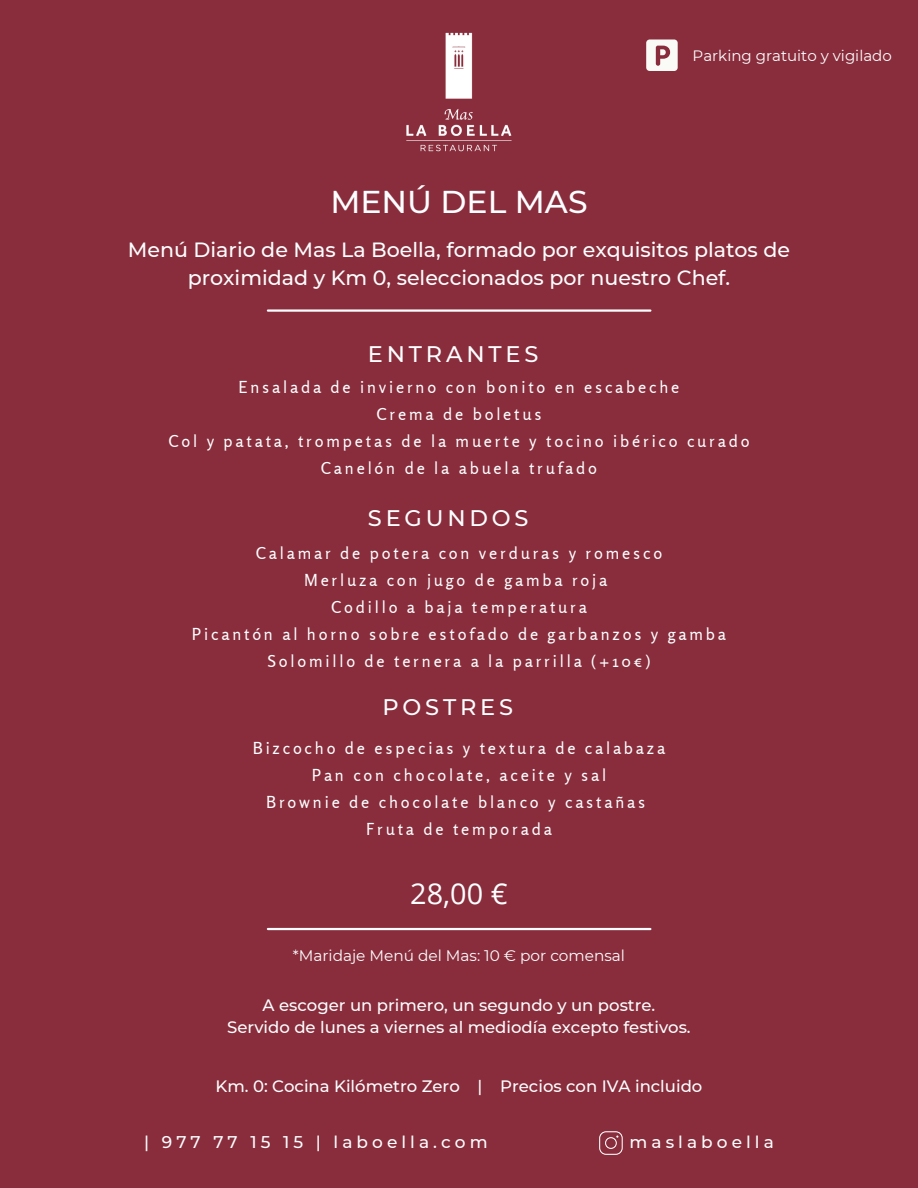
<style>
.page{position:relative;width:918px;height:1188px;background:#892d3c}
.page>*{position:absolute;margin:0;border:0;box-sizing:border-box;transform-origin:0 0}
.t1{font:500 31.5px "Montserrat";color:#fcfeff}
.t2{font:28.8px "Open Sans";color:#fcfeff}
.t3{font:500 22.5px "Montserrat";letter-spacing:.17em;color:#fcfeff}
.t4{font:500 20.55px/28.2px "Montserrat";color:#fcfeff;text-align:center}
.t5{font:500 16.95px "Montserrat";letter-spacing:.24em;color:#fcfeff}
.t6{font:16.5px "Rosario";letter-spacing:.17em;color:#fcfeff}
.t7{font:500 16.5px "Montserrat";color:#fcfeff}
.t8{font:15.3px "Montserrat";color:#fcfeff}
.t9{font:15px "Montserrat";color:#fcfeff}
</style>
<div class="page">
<svg style="left:599px;top:1131px;width:24px;height:24px"></svg>
<hr style="left:268px;top:309px;width:382px;height:3px;background:#fcfeff">
<img style="left:406px;top:32px;width:106px;height:120px">
<div style="left:646px;top:39px;width:32px;height:32px;background:#fafaf6;border-radius:3px"></div>
<svg style="left:656px;top:46px;width:14px;height:20px"></svg>
<hr style="left:268px;top:928px;width:382px;height:2px;background:#fcfeff">
<p class="t1" style="left:330px;top:183px;width:259px">MENÚ DEL MAS</p>
<p class="t9" style="left:693px;top:46px;width:201px">Parking gratuito y vigilado</p>
<p class="t4" style="left:128px;top:235px;width:664px">Menú Diario de Mas La Boella, formado por exquisitos platos de proximidad y Km 0, seleccionados por nuestro Chef.</p>
<p class="t3" style="left:368px;top:340px;width:172px">ENTRANTES</p>
<p class="t6" style="left:239px;top:377px;width:442px">Ensalada de invierno con bonito en escabeche</p>
<p class="t6" style="left:377px;top:404px;width:166px">Crema de boletus</p>
<p class="t6" style="left:168px;top:431px;width:583px">Col y patata, trompetas de la muerte y tocino ibérico curado</p>
<p class="t6" style="left:321px;top:458px;width:278px">Canelón de la abuela trufado</p>
<p class="t3" style="left:368px;top:505px;width:162px">SEGUNDOS</p>
<p class="t6" style="left:256px;top:543px;width:408px">Calamar de potera con verduras y romesco</p>
<p class="t6" style="left:304px;top:570px;width:305px">Merluza con jugo de gamba roja</p>
<p class="t6" style="left:331px;top:597px;width:257px">Codillo a baja temperatura</p>
<p class="t6" style="left:192px;top:624px;width:536px">Picantón al horno sobre estofado de garbanzos y gamba</p>
<p class="t6" style="left:268px;top:651px;width:384px">Solomillo de ternera a la parrilla (+10€)</p>
<p class="t3" style="left:382px;top:693px;width:132px">POSTRES</p>
<p class="t6" style="left:253px;top:738px;width:414px">Bizcocho de especias y textura de calabaza</p>
<p class="t6" style="left:312px;top:765px;width:296px">Pan con chocolate, aceite y sal</p>
<p class="t6" style="left:266px;top:792px;width:381px">Brownie de chocolate blanco y castañas</p>
<p class="t6" style="left:366px;top:819px;width:187px">Fruta de temporada</p>
<p class="t2" style="left:410px;top:873px;width:99px">28,00 €</p>
<p class="t8" style="left:293px;top:946px;width:334px">*Maridaje Menú del Mas: 10 € por comensal</p>
<p class="t7" style="left:263px;top:995px;width:394px">A escoger un primero, un segundo y un postre.</p>
<p class="t7" style="left:227px;top:1017px;width:465px">Servido de lunes a viernes al mediodía excepto festivos.</p>
<p class="t7" style="left:216px;top:1076px;width:488px">Km. 0: Cocina Kilómetro Zero | Precios con IVA incluido</p>
<p class="t5" style="left:144px;top:1132px;width:345px">| 977 77 15 15 | laboella.com</p>
<p class="t5" style="left:630px;top:1132px;width:146px">maslaboella</p>
</div>
